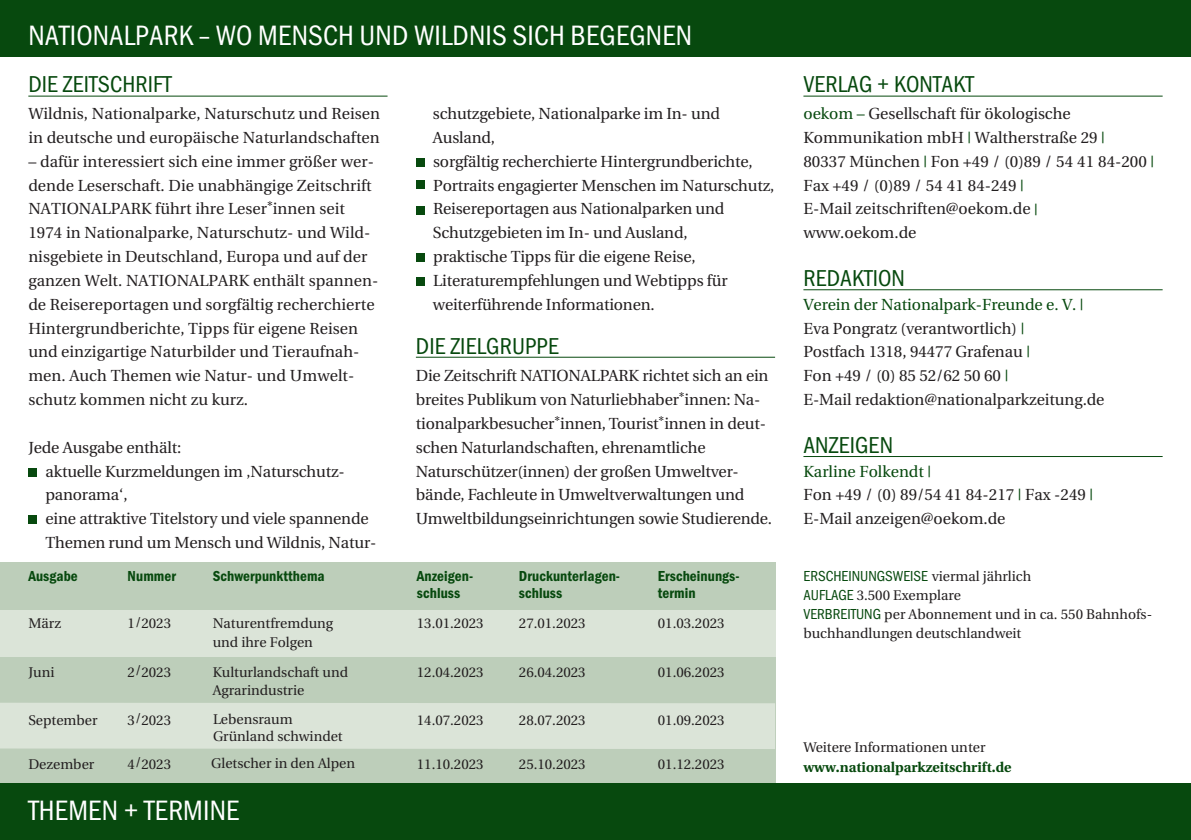
<style>
.page{position:relative;width:1191px;height:840px;background:#fff}
.page>*{position:absolute;margin:0;border:0;box-sizing:border-box;transform-origin:0 0}
.t1{font:condensed 29px "Franklin Gothic Itc T";letter-spacing:.005em;color:#fff}
.Ü2_Media{font:condensed 23.8px "Franklin Gothic Itc T";letter-spacing:.005em;color:#07490e}
.Fließtext_Media_Sans{font:16px/23.8px "Utopia";letter-spacing:-.005em;color:#231f20}
.Fließtext_Media_Sans-2{font:16px "Utopia";letter-spacing:-.005em;color:#07490e}
.Tabelle_Media{font:600 condensed 15px "Franklin Gothic Itc T";letter-spacing:.005em;color:#07490e}
.Fließtext_Media_Sans-3{font:condensed 15px "Franklin Gothic Itc T";color:#07490e}
.Tabelle_Media-2{font:14px "Utopia";color:#231f20}
.Fließtext_Media_Sans-4{font:14px/19px "Utopia";color:#231f20}
.t2{font:14px "Utopia Bold Os F";color:#07490e}
.s1{color:#07490e}
.s2{font-family:"Utopia";font-stretch:normal;font-size:14px;color:#231f20}
.s3{font-family:"Franklin Gothic Itc T";font-stretch:condensed;font-size:15px;color:#07490e}
</style>
<div class="page">
<div style="left:0;top:562px;width:775px;height:257px;background:#bdceba"></div>
<div style="left:0;top:0;width:1191px;height:57px;background:#07490e"></div>
<div style="left:28px;top:467px;width:9px;height:9px;background:#07490e"></div>
<div style="left:28px;top:515px;width:9px;height:9px;background:#07490e"></div>
<div style="left:416px;top:158px;width:8px;height:9px;background:#07490e"></div>
<div style="left:416px;top:180px;width:8px;height:9px;background:#07490e"></div>
<div style="left:416px;top:206px;width:8px;height:8px;background:#07490e"></div>
<div style="left:416px;top:253px;width:8px;height:9px;background:#07490e"></div>
<div style="left:416px;top:277px;width:8px;height:9px;background:#07490e"></div>
<div style="left:0;top:610px;width:775px;height:46px;background:#dbe4d8"></div>
<div style="left:0;top:702px;width:775px;height:46px;background:#dbe4d8"></div>
<div style="left:0;top:782px;width:1191px;height:57px;background:#07490e"></div>
<hr style="left:28px;top:96px;width:359px;height:1px;background:#07490e">
<hr style="left:416px;top:356px;width:359px;height:1px;background:#07490e">
<hr style="left:803px;top:96px;width:359px;height:1px;background:#07490e">
<hr style="left:803px;top:289px;width:359px;height:1px;background:#07490e">
<hr style="left:803px;top:456px;width:359px;height:1px;background:#07490e">
<p class="t1" style="left:28px;top:18px;width:665px">NATIONALPARK – WO MENSCH UND WILDNIS SICH BEGEGNEN</p>
<p class="Ü2_Media" style="left:28px;top:70px;width:145px">DIE ZEITSCHRIFT</p>
<p class="Fließtext_Media_Sans" style="left:28px;top:102px;width:353px">Wildnis, Nationalparke, Naturschutz und Reisen in deutsche und europäische Naturlandschaften</p>
<p class="Fließtext_Media_Sans" style="left:28px;top:150px;width:351px">– dafür interessiert sich eine immer größer wer&shy;dende Leserschaft. Die unabhängige Zeitschrift NATIONALPARK führt ihre Leser<sup>*</sup>innen seit 1974 in Nationalparke, Naturschutz- und Wild&shy;nisgebiete in Deutschland, Europa und auf der ganzen Welt. NATIONALPARK enthält spannen&shy;de Reisereportagen und sorgfältig recherchierte Hintergrundberichte, Tipps für eigene Reisen und einzigartige Naturbilder und Tieraufnah&shy;men. Auch Themen wie Natur- und Umwelt&shy;schutz kommen nicht zu kurz.</p>
<p class="Fließtext_Media_Sans" style="left:28px;top:435px;width:154px">Jede Ausgabe enthält:</p>
<p class="Fließtext_Media_Sans" style="left:45px;top:459px;width:299px">aktuelle Kurzmeldungen im ‚Naturschutz&shy;panorama‘,</p>
<p class="Fließtext_Media_Sans" style="left:45px;top:507px;width:332px">eine attraktive Titelstory und viele spannende<br>Themen rund um Mensch und Wildnis, Natur-</p>
<p class="Fließtext_Media_Sans" style="left:433px;top:102px;width:289px">schutzgebiete, Nationalparke im In- und<br>Ausland,</p>
<p class="Fließtext_Media_Sans" style="left:433px;top:150px;width:321px">sorgfältig recherchierte Hintergrundberichte,</p>
<p class="Fließtext_Media_Sans" style="left:433px;top:173px;width:343px">Portraits engagierter Menschen im Naturschutz,</p>
<p class="Fließtext_Media_Sans" style="left:433px;top:197px;width:293px">Reisereportagen aus Nationalparken und<br>Schutzgebieten im In- und Ausland,</p>
<p class="Fließtext_Media_Sans" style="left:433px;top:245px;width:264px">praktische Tipps für die eigene Reise,</p>
<p class="Fließtext_Media_Sans" style="left:433px;top:269px;width:296px">Literaturempfehlungen und Webtipps für weiterführende Informationen.</p>
<p class="Ü2_Media" style="left:416px;top:331px;width:145px">DIE ZIELGRUPPE</p>
<p class="Fließtext_Media_Sans" style="left:416px;top:364px;width:357px">Die Zeitschrift NATIONALPARK richtet sich an ein breites Publikum von Naturliebhaber<sup>*</sup>innen: Na&shy;tionalparkbesucher<sup>*</sup>innen, Tourist<sup>*</sup>innen in deut&shy;schen Naturlandschaften, ehrenamtliche Naturschützer(innen) der großen Umweltver&shy;bände, Fachleute in Umweltverwaltungen und Umweltbildungseinrichtungen sowie Studierende.</p>
<p class="Tabelle_Media" style="left:28px;top:567px;width:51px">Ausgabe</p>
<p class="Tabelle_Media" style="left:128px;top:567px;width:50px">Nummer</p>
<p class="Tabelle_Media" style="left:213px;top:567px;width:114px">Schwerpunktthema</p>
<p class="Tabelle_Media" style="left:417px;top:567px;width:58px">Anzeigen-</p>
<p class="Tabelle_Media" style="left:519px;top:567px;width:103px">Druckunterlagen-</p>
<p class="Tabelle_Media" style="left:658px;top:567px;width:83px">Erscheinungs-</p>
<p class="Tabelle_Media" style="left:417px;top:584px;width:45px">schluss</p>
<p class="Tabelle_Media" style="left:519px;top:584px;width:45px">schluss</p>
<p class="Tabelle_Media" style="left:658px;top:584px;width:39px">termin</p>
<p class="Tabelle_Media-2" style="left:28px;top:615px;width:34px">März</p>
<p class="Tabelle_Media-2" style="left:128px;top:615px;width:45px">1/2023</p>
<p class="Tabelle_Media-2" style="left:213px;top:615px;width:122px">Naturentfremdung</p>
<p class="Tabelle_Media-2" style="left:417px;top:615px;width:68px">13.01.2023</p>
<p class="Tabelle_Media-2" style="left:519px;top:615px;width:68px">27.01.2023</p>
<p class="Tabelle_Media-2" style="left:658px;top:615px;width:68px">01.03.2023</p>
<p class="Tabelle_Media-2" style="left:213px;top:633px;width:102px">und ihre Folgen</p>
<p class="Tabelle_Media-2" style="left:28px;top:663px;width:28px">Juni</p>
<p class="Tabelle_Media-2" style="left:128px;top:663px;width:45px">2/2023</p>
<p class="Tabelle_Media-2" style="left:213px;top:663px;width:137px">Kulturlandschaft und</p>
<p class="Tabelle_Media-2" style="left:417px;top:663px;width:68px">12.04.2023</p>
<p class="Tabelle_Media-2" style="left:519px;top:663px;width:68px">26.04.2023</p>
<p class="Tabelle_Media-2" style="left:658px;top:663px;width:68px">01.06.2023</p>
<p class="Tabelle_Media-2" style="left:213px;top:681px;width:93px">Agrarindustrie</p>
<p class="Tabelle_Media-2" style="left:28px;top:711px;width:71px">September</p>
<p class="Tabelle_Media-2" style="left:128px;top:711px;width:45px">3/2023</p>
<p class="Tabelle_Media-2" style="left:417px;top:711px;width:68px">14.07.2023</p>
<p class="Tabelle_Media-2" style="left:519px;top:711px;width:68px">28.07.2023</p>
<p class="Tabelle_Media-2" style="left:658px;top:711px;width:68px">01.09.2023</p>
<p class="Tabelle_Media-2" style="left:28px;top:755px;width:67px">Dezember</p>
<p class="Tabelle_Media-2" style="left:128px;top:755px;width:45px">4/2023</p>
<p class="Tabelle_Media-2" style="left:417px;top:755px;width:68px">11.10.2023</p>
<p class="Tabelle_Media-2" style="left:519px;top:755px;width:68px">25.10.2023</p>
<p class="Tabelle_Media-2" style="left:658px;top:755px;width:68px">01.12.2023</p>
<p class="Fließtext_Media_Sans-4" style="left:211px;top:754px;width:145px">Gletscher in den Alpen</p>
<p class="t1" style="left:28px;top:792px;width:213px">THEMEN + TERMINE</p>
<p class="Ü2_Media" style="left:803px;top:70px;width:172px">VERLAG + KONTAKT</p>
<p class="Fließtext_Media_Sans" style="left:803px;top:102px;width:269px"><span class="s1">oekom –</span> Gesellschaft für ökologische</p>
<p class="Fließtext_Media_Sans" style="left:803px;top:126px;width:352px">Kommunikation mbH <span class="s1">|</span> Waltherstraße 29 <span class="s1">|<br></span>80337 München <span class="s1">|</span> Fon +49 / (0)89 / 54 41 84-200 <span class="s1">|</span></p>
<p class="Fließtext_Media_Sans" style="left:803px;top:173px;width:236px">Fax +49 / (0)89 / 54 41 84-249 <span class="s1">|<br></span>E-Mail zeitschriften@oekom.de <span class="s1">| </span>www.oekom.de</p>
<p class="Ü2_Media" style="left:803px;top:264px;width:103px">REDAKTION</p>
<p class="Fließtext_Media_Sans-2" style="left:803px;top:295px;width:281px">Verein der Nationalpark-Freunde e. V. |</p>
<p class="Fließtext_Media_Sans" style="left:803px;top:316px;width:222px">Eva Pongratz (verantwortlich) <span class="s1">|</span></p>
<p class="Fließtext_Media_Sans" style="left:803px;top:340px;width:228px">Postfach 1318, 94477 Grafenau <span class="s1">|</span></p>
<p class="Fließtext_Media_Sans" style="left:803px;top:364px;width:207px">Fon +49 / (0) 85 52/62 50 60 <span class="s1">|</span></p>
<p class="Fließtext_Media_Sans" style="left:803px;top:388px;width:302px">E-Mail redaktion@nationalparkzeitung.de</p>
<p class="Ü2_Media" style="left:803px;top:430px;width:91px">ANZEIGEN</p>
<p class="Fließtext_Media_Sans-2" style="left:803px;top:462px;width:129px">Karline Folkendt |</p>
<p class="Fließtext_Media_Sans" style="left:803px;top:483px;width:291px">Fon +49 / (0) 89/54 41 84-217 <span class="s1">|</span> Fax -249 <span class="s1">|<br></span>E-Mail anzeigen@oekom.de</p>
<p class="Fließtext_Media_Sans-3" style="left:803px;top:567px;width:229px">ERSCHEINUNGSWEISE <span class="s2">viermal jährlich</span></p>
<p class="Fließtext_Media_Sans-4" style="left:803px;top:586px;width:159px"><span class="s3">AUFLAGE</span> 3.500 Exemplare</p>
<p class="Fließtext_Media_Sans-4" style="left:803px;top:605px;width:350px"><span class="s3">VERBREITUNG</span> per Abonnement und in ca. 550 Bahnhofs&shy;buchhandlungen deutschlandweit</p>
<p class="Fließtext_Media_Sans-4" style="left:803px;top:738px;width:183px">Weitere Informationen unter</p>
<p class="t2" style="left:803px;top:758px;width:210px">www.nationalparkzeitschrift.de</p>
</div>
